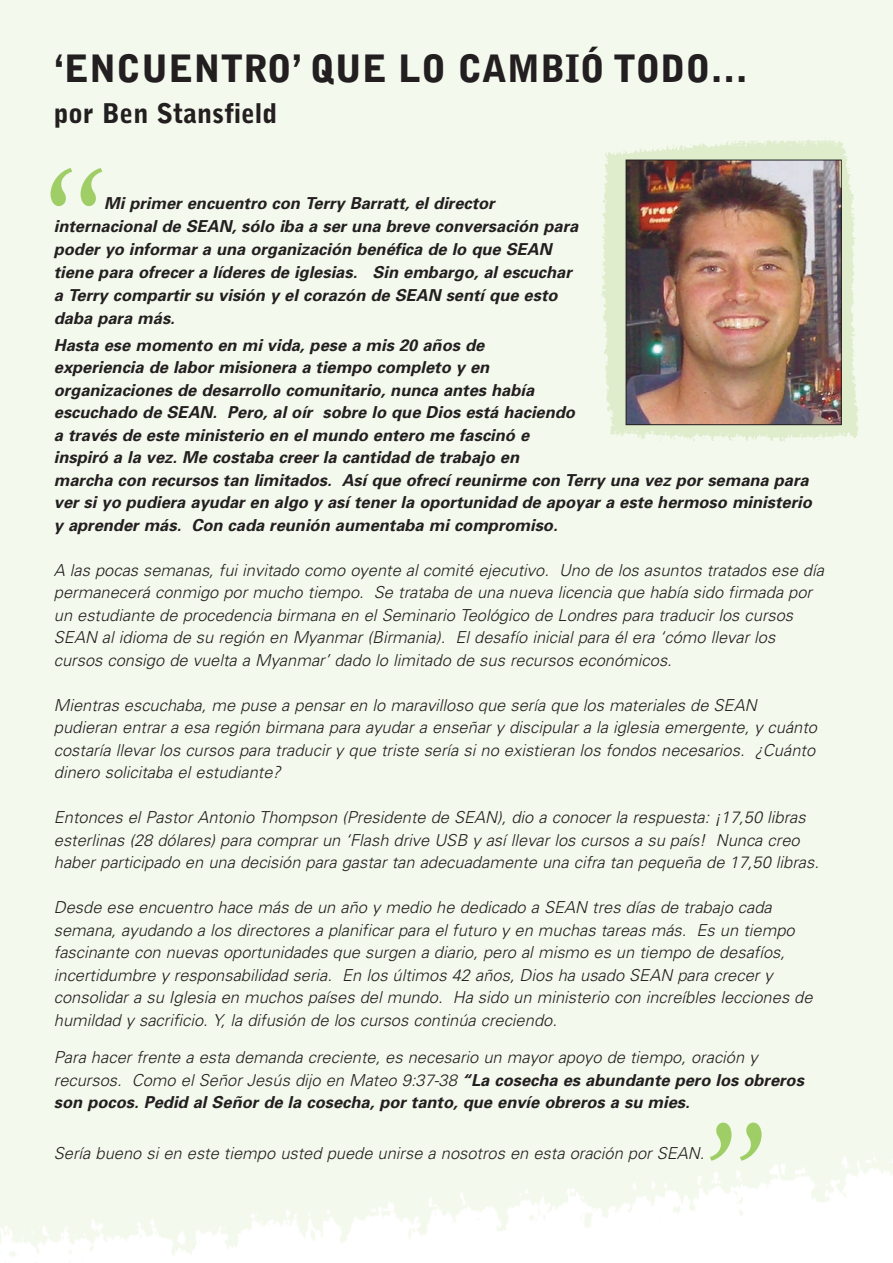
<style>
.page{position:relative;width:893px;height:1263px;background:#fff}
.page>*{position:absolute;margin:0;border:0;box-sizing:border-box;transform-origin:0 0}
.t1{font:italic 700 127.5px "Bembo";color:#9fce66;scale:.86 1}
.t2{font:900 37.5px "Bell Gothic Std";color:#231f20}
.t3{font:900 27px "Bell Gothic Std";color:#231f20}
.t4{font:italic 300 16.5px/22.5px "Univers";color:#231f20}
.t5{font:italic 700 16.5px/22.5px "Univers";color:#231f20}
.s1{font-weight:700}
</style>
<div class="page">
<img style="left:582px;top:132px;width:288px;height:328px">
<img style="left:628px;top:162px;width:212px;height:261px">
<div style="left:626px;top:160px;width:216px;height:265px;border:1px solid #231f20"></div>
<h2 class="t2" style="left:54px;top:53px;width:695px">‘ENCUENTRO’ QUE LO CAMBIÓ TODO…</h2>
<h3 class="t3" style="left:54px;top:102px;width:225px">por Ben Stansfield</h3>
<h1 class="t1" style="left:33px;top:165px;width:78px">“</h1>
<p class="t5" style="left:54px;top:193px;width:529px;line-height:23px;text-indent:50px">Mi primer encuentro con Terry Barratt, el director internacional de SEAN, sólo iba a ser una breve conversación para poder yo informar a una organización benéfica de lo que SEAN tiene para ofrecer a líderes de iglesias. Sin embargo, al escuchar a Terry compartir su visión y el corazón de SEAN sentí que esto daba para más.</p>
<p class="t5" style="left:54px;top:335px;width:763px">Hasta ese momento en mi vida, pese a mis 20 años de<br>experiencia de labor misionera a tiempo completo y en<br>organizaciones de desarrollo comunitario, nunca antes había<br>escuchado de SEAN. Pero, al oír sobre lo que Dios está haciendo<br>a través de este ministerio en el mundo entero me fascinó e<br>inspiró a la vez. Me costaba creer la cantidad de trabajo en<br>marcha con recursos tan limitados. Así que ofrecí reunirme con Terry una vez por semana para ver si yo pudiera ayudar en algo y así tener la oportunidad de apoyar a este hermoso ministerio y aprender más. Con cada reunión aumentaba mi compromiso.</p>
<p class="t4" style="left:54px;top:560px;width:775px">A las pocas semanas, fui invitado como oyente al comité ejecutivo. Uno de los asuntos tratados ese día permanecerá conmigo por mucho tiempo. Se trataba de una nueva licencia que había sido firmada por un estudiante de procedencia birmana en el Seminario Teológico de Londres para traducir los cursos SEAN al idioma de su región en Myanmar (Birmania). El desafío inicial para él era ‘cómo llevar los cursos consigo de vuelta a Myanmar’ dado lo limitado de sus recursos económicos.</p>
<p class="t4" style="left:54px;top:695px;width:768px">Mientras escuchaba, me puse a pensar en lo maravilloso que sería que los materiales de SEAN pudieran entrar a esa región birmana para ayudar a enseñar y discipular a la iglesia emergente, y cuánto costaría llevar los cursos para traducir y que triste sería si no existieran los fondos necesarios. ¿Cuánto dinero solicitaba el estudiante?</p>
<p class="t4" style="left:54px;top:807px;width:770px">Entonces el Pastor Antonio Thompson (Presidente de SEAN), dio a conocer la respuesta: ¡17,50 libras esterlinas (28 dólares) para comprar un ‘Flash drive USB y así llevar los cursos a su país! Nunca creo haber participado en una decisión para gastar tan adecuadamente una cifra tan pequeña de 17,50 libras.</p>
<p class="t4" style="left:54px;top:897px;width:763px">Desde ese encuentro hace más de un año y medio he dedicado a SEAN tres días de trabajo cada semana, ayudando a los directores a planificar para el futuro y en muchas tareas más. Es un tiempo fascinante con nuevas oportunidades que surgen a diario, pero al mismo es un tiempo de desafíos, incertidumbre y responsabilidad seria. En los últimos 42 años, Dios ha usado SEAN para crecer y consolidar a su Iglesia en muchos países del mundo. Ha sido un ministerio con increíbles lecciones de humildad y sacrificio. Y, la difusión de los cursos continúa creciendo.</p>
<p class="t4" style="left:54px;top:1047px;width:755px">Para hacer frente a esta demanda creciente, es necesario un mayor apoyo de tiempo, oración y recursos. Como el Señor Jesús dijo en Mateo 9:37-38 <span class="s1">“La cosecha es abundante pero los obreros son pocos. Pedid al Señor de la cosecha, por tanto, que envíe obreros a su mies.</span></p>
<p class="t4" style="left:54px;top:1143px;width:655px">Sería bueno si en este tiempo usted puede unirse a nosotros en esta oración por SEAN.</p>
<h1 class="t1" style="left:697px;top:1120px;width:78px">”</h1>
</div>
